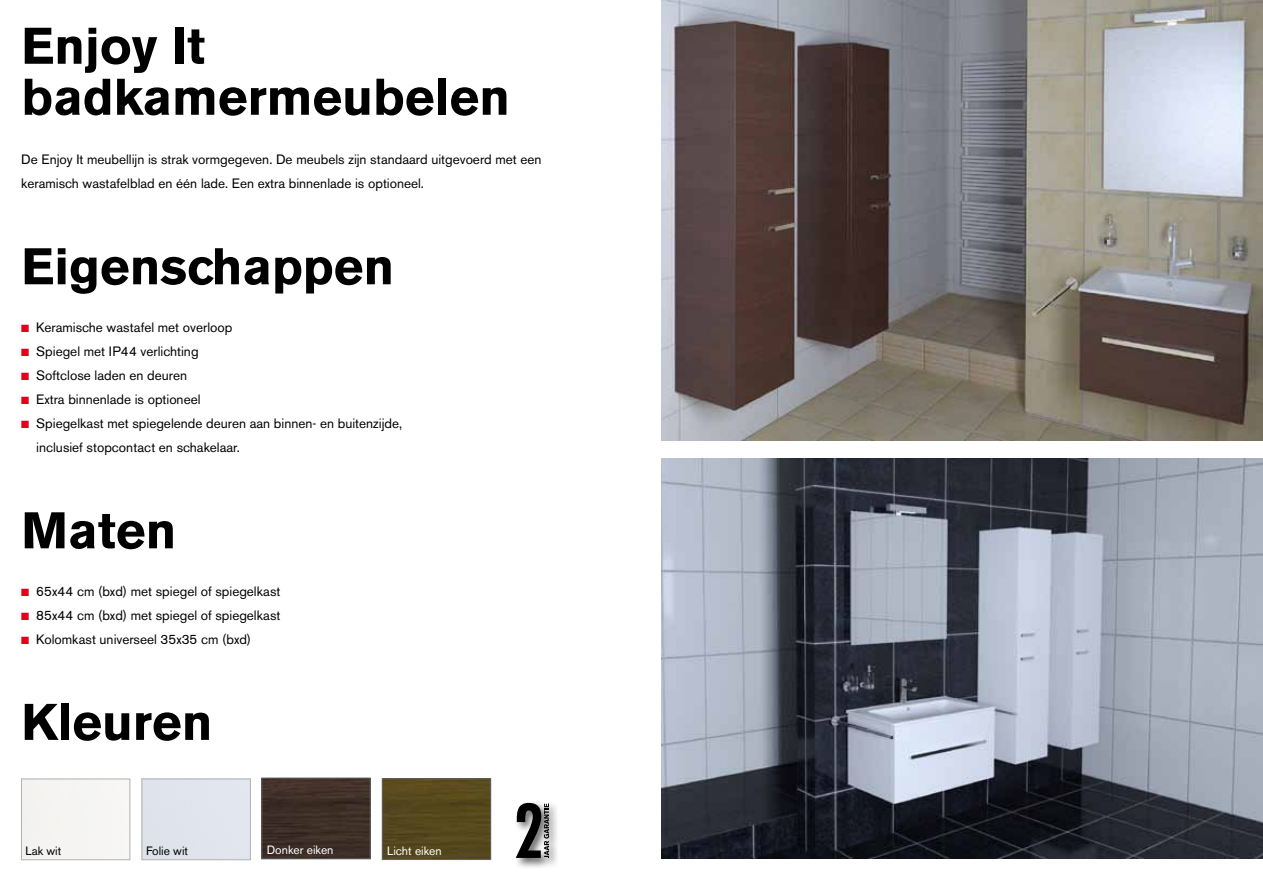
<style>
.page{position:relative;width:1263px;height:893px;background:#fff}
.page>*{position:absolute;margin:0;border:0;box-sizing:border-box;transform-origin:0 0}
.t1{font:condensed 70.35px "Futura";color:#000}
.t2{font:700 51px/51px "Akzidenz Grotesk BE";color:#000}
.t3{font:13.5px/24px "Akzidenz Grotesk BE";color:#000}
.t4{font:12px "Akzidenz Grotesk BE";color:#fff}
.t5{font:12px "Akzidenz Grotesk BE";color:#000}
.s1{color:#e2001a}
</style>
<div class="page">
<div style="left:514px;top:800px;width:46px;height:69px;background:#000;opacity:.6"></div>
<svg style="left:515px;top:802px;width:34px;height:56px"></svg>
<img style="left:264px;top:780px;width:104px;height:77px">
<div style="left:262px;top:778px;width:108px;height:81px;border:1px solid #646567"></div>
<img style="left:384px;top:780px;width:105px;height:78px">
<div style="left:382px;top:778px;width:109px;height:82px;border:1px solid #646567"></div>
<img style="left:661px;top:0;width:602px;height:440px">
<img style="left:661px;top:458px;width:602px;height:401px">
<h2 class="t2" style="left:21px;top:21px;width:490px">Enjoy It badkamermeubelen</h2>
<p class="t3" style="left:21px;top:148px;width:522px">De Enjoy It meubellijn is strak vormgegeven. De meubels zijn standaard uitgevoerd met een keramisch wastafelblad en één lade. Een extra binnenlade is optioneel.</p>
<h2 class="t2" style="left:21px;top:241px;width:374px">Eigenschappen</h2>
<p class="t3" style="left:21px;top:316px;width:213px"><span class="s1">■</span> Keramische wastafel met overloop</p>
<p class="t3" style="left:21px;top:340px;width:179px"><span class="s1">■</span> Spiegel met IP44 verlichting</p>
<p class="t3" style="left:21px;top:364px;width:167px"><span class="s1">■</span> Softclose laden en deuren</p>
<p class="t3" style="left:21px;top:388px;width:181px"><span class="s1">■</span> Extra binnenlade is optioneel</p>
<p class="t3" style="left:36px;top:412px;width:367px;text-indent:-15px"><span class="s1">■</span> Spiegelkast met spiegelende deuren aan binnen- en buitenzijde, inclusief stopcontact en schakelaar.</p>
<h2 class="t2" style="left:21px;top:505px;width:157px">Maten</h2>
<p class="t3" style="left:21px;top:580px;width:261px"><span class="s1">■</span> 65x44 cm (bxd) met spiegel of spiegelkast</p>
<p class="t3" style="left:21px;top:604px;width:261px"><span class="s1">■</span> 85x44 cm (bxd) met spiegel of spiegelkast</p>
<p class="t3" style="left:21px;top:628px;width:231px"><span class="s1">■</span> Kolomkast universeel 35x35 cm (bxd)</p>
<h2 class="t2" style="left:21px;top:697px;width:193px">Kleuren</h2>
<p class="t5" style="left:26px;top:843px;width:37px">Lak wit</p>
<p class="t5" style="left:146px;top:843px;width:44px">Folie wit</p>
<p class="t4" style="left:267px;top:842px;width:68px">Donker eiken</p>
<p class="t4" style="left:387px;top:843px;width:56px">Licht eiken</p>
<h1 class="t1" style="left:514px;top:789px;width:30px">2</h1>
</div>
